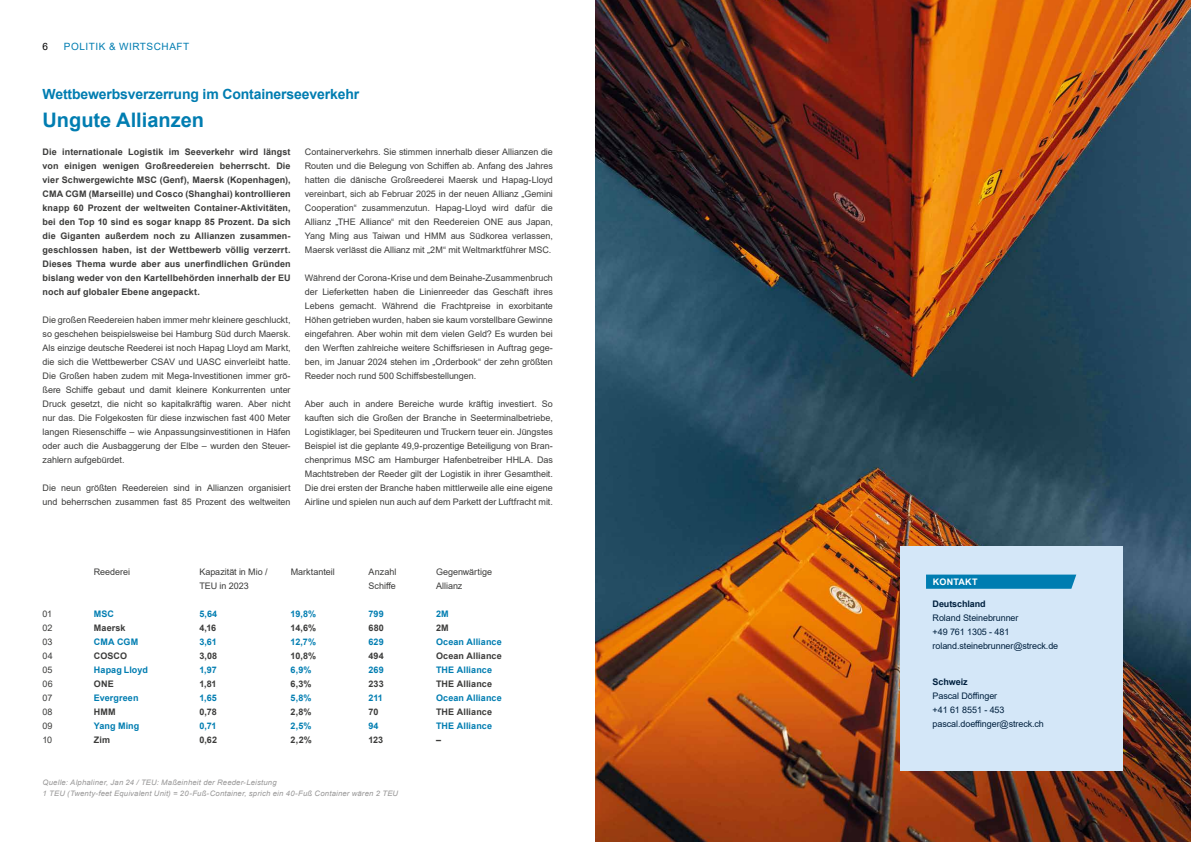
<style>
.page{position:relative;width:1191px;height:842px;background:#fff}
.page>*{position:absolute;margin:0;border:0;box-sizing:border-box;transform-origin:0 0}
.t1{font:700 20px "Arial";color:#007db1}
.t2{font:700 14px "Arial";letter-spacing:-.01em;color:#007db1}
.t3{font:10px "Arial";letter-spacing:.055em;color:#007db1}
.t4{font:10px "Arial";color:#000}
.t5{font:9px/14px "Arial";letter-spacing:-.005em;color:#3c3c3b;text-align:justify}
.t6{font:700 9px/14px "Arial";letter-spacing:.015em;color:#3c3c3b;text-align:justify}
.t7{font:700 9px "Arial";letter-spacing:.015em;color:#007db1}
.t8{font:9px/14px "Arial";letter-spacing:-.01em;color:#00203e}
.t9{font:700 9px "Arial";letter-spacing:-.01em;color:#00203e}
.t10{font:700 9px "Arial";letter-spacing:.025em;color:#fff}
.t11{font:italic 7.5px/11px "Arial";letter-spacing:.025em;color:#989797}
</style>
<div class="page">
<img style="left:595px;top:0;width:596px;height:842px">
<div style="left:900px;top:547px;width:222px;height:224px;background:#d4e7f8"></div>
<svg style="left:926px;top:575px;width:150px;height:14px;background:#0680b3"></svg>
<p class="t4" style="left:43px;top:39px;width:7px">6</p>
<p class="t3" style="left:64px;top:39px;width:127px">POLITIK &amp; WIRTSCHAFT</p>
<h2 class="t2" style="left:43px;top:84px;width:318px">Wettbewerbsverzerrung im Containerseeverkehr</h2>
<h1 class="t1" style="left:43px;top:105px;width:163px">Ungute Allianzen</h1>
<p class="t6" style="left:43px;top:144px;width:250px">Die internationale Logistik im Seeverkehr wird längst von einigen wenigen Großreedereien beherrscht. Die vier Schwergewichte MSC (Genf), Maersk (Kopenhagen), CMA CGM (Marseille) und Cosco (Shanghai) kontrollieren knapp 60 Prozent der weltweiten Container-Aktivitäten, bei den Top 10 sind es sogar knapp 85 Prozent. Da sich die Giganten außerdem noch zu Allianzen zusammen&shy;geschlossen haben, ist der Wettbewerb völlig verzerrt.<br>Dieses Thema wurde aber aus unerfindlichen Gründen bislang weder von den Kartellbehörden innerhalb der EU noch auf globaler Ebene angepackt.</p>
<p class="t5" style="left:43px;top:312px;width:250px">Die großen Reedereien haben immer mehr kleinere geschluckt, so geschehen beispielsweise bei Hamburg Süd durch Maersk.<br>Als einzige deutsche Reederei ist noch Hapag Lloyd am Markt, die sich die Wettbewerber CSAV und UASC einverleibt hatte.<br>Die Großen haben zudem mit Mega-Investitionen immer grö&shy;ßere Schiffe gebaut und damit kleinere Konkurrenten unter Druck gesetzt, die nicht so kapitalkräftig waren. Aber nicht nur das. Die Folgekosten für diese inzwischen fast 400 Meter langen Riesenschiffe – wie Anpassungsinvestitionen in Häfen oder auch die Ausbaggerung der Elbe – wurden den Steuer&shy;zahlern aufgebürdet.</p>
<p class="t5" style="left:43px;top:480px;width:250px">Die neun größten Reedereien sind in Allianzen organisiert und beherrschen zusammen fast 85 Prozent des weltweiten</p>
<p class="t5" style="left:305px;top:144px;width:250px">Containerverkehrs. Sie stimmen innerhalb dieser Allianzen die Routen und die Belegung von Schiffen ab. Anfang des Jahres hatten die dänische Großreederei Maersk und Hapag-Lloyd vereinbart, sich ab Februar 2025 in der neuen Allianz „Gemini Cooperation“ zusammenzutun. Hapag-Lloyd wird dafür die Allianz „THE Alliance“ mit den Reedereien ONE aus Japan, Yang Ming aus Taiwan und HMM aus Südkorea verlassen, Maersk verlässt die Allianz mit „2M“ mit Weltmarktführer MSC.</p>
<p class="t5" style="left:305px;top:270px;width:250px">Während der Corona-Krise und dem Beinahe-Zusammenbruch der Lieferketten haben die Linienreeder das Geschäft ihres Lebens gemacht. Während die Frachtpreise in exorbitante Höhen getrieben wurden, haben sie kaum vorstellbare Gewinne eingefahren. Aber wohin mit dem vielen Geld? Es wurden bei den Werften zahlreiche weitere Schiffsriesen in Auftrag gege&shy;ben, im Januar 2024 stehen im „Orderbook“ der zehn größten Reeder noch rund 500 Schiffsbestellungen.</p>
<p class="t5" style="left:305px;top:396px;width:250px">Aber auch in andere Bereiche wurde kräftig investiert. So kauften sich die Großen der Branche in Seeterminalbetriebe, Logistiklager, bei Spediteuren und Truckern teuer ein. Jüngstes Beispiel ist die geplante 49,9-prozentige Beteiligung von Bran&shy;chenprimus MSC am Hamburger Hafenbetreiber HHLA. Das Machtstreben der Reeder gilt der Logistik in ihrer Gesamtheit.<br>Die drei ersten der Branche haben mittlerweile alle eine eigene Airline und spielen nun auch auf dem Parkett der Luftfracht mit.</p>
<p class="t5" style="left:94px;top:564px;width:38px">Reederei</p>
<p class="t5" style="left:43px;top:606px;width:12px">01<br>02<br>03<br>04<br>05<br>06<br>07<br>08<br>09<br>10</p>
<p class="t7" style="left:94px;top:607px;width:22px">MSC</p>
<p class="t6" style="left:94px;top:621px;width:33px">Maersk</p>
<p class="t7" style="left:94px;top:635px;width:46px">CMA CGM</p>
<p class="t6" style="left:94px;top:649px;width:35px">COSCO</p>
<p class="t7" style="left:94px;top:663px;width:55px">Hapag Lloyd</p>
<p class="t6" style="left:94px;top:677px;width:21px">ONE</p>
<p class="t7" style="left:94px;top:691px;width:46px">Evergreen</p>
<p class="t6" style="left:94px;top:705px;width:23px">HMM</p>
<p class="t7" style="left:94px;top:719px;width:47px">Yang Ming</p>
<p class="t6" style="left:94px;top:733px;width:18px">Zim</p>
<p class="t5" style="left:199px;top:565px;width:70px">Kapazität in Mio /<br>TEU in 2023</p>
<p class="t5" style="left:291px;top:565px;width:46px">Marktanteil</p>
<p class="t5" style="left:368px;top:565px;width:30px">Anzahl<br>Schiffe</p>
<p class="t5" style="left:436px;top:565px;width:57px">Gegenwärtige<br>Allianz</p>
<p class="t10" style="left:932px;top:575px;width:46px">KONTAKT</p>
<p class="t9" style="left:932px;top:597px;width:55px">Deutschland</p>
<p class="t8" style="left:932px;top:611px;width:127px">Roland Steinebrunner<br>+49 761 1305 - 481 roland.steinebrunner@streck.de</p>
<p class="t9" style="left:932px;top:675px;width:36px">Schweiz</p>
<p class="t8" style="left:932px;top:689px;width:113px">Pascal Döffinger<br>+41 61 8551 - 453 pascal.doeffinger@streck.ch</p>
<p class="t7" style="left:291px;top:607px;width:27px">19,8%</p>
<p class="t6" style="left:291px;top:621px;width:27px">14,6%</p>
<p class="t7" style="left:291px;top:635px;width:27px">12,7%</p>
<p class="t6" style="left:291px;top:649px;width:27px">10,8%</p>
<p class="t7" style="left:291px;top:663px;width:22px">6,9%</p>
<p class="t6" style="left:291px;top:677px;width:22px">6,3%</p>
<p class="t7" style="left:291px;top:691px;width:22px">5,8%</p>
<p class="t6" style="left:291px;top:705px;width:22px">2,8%</p>
<p class="t7" style="left:291px;top:719px;width:22px">2,5%</p>
<p class="t6" style="left:291px;top:733px;width:23px">2,2%</p>
<p class="t7" style="left:199px;top:607px;width:19px">5,64</p>
<p class="t6" style="left:199px;top:621px;width:18px">4,16</p>
<p class="t7" style="left:199px;top:635px;width:19px">3,61</p>
<p class="t6" style="left:199px;top:649px;width:19px">3,08</p>
<p class="t7" style="left:199px;top:663px;width:19px">1,97</p>
<p class="t6" style="left:199px;top:677px;width:19px">1,81</p>
<p class="t7" style="left:199px;top:691px;width:19px">1,65</p>
<p class="t6" style="left:199px;top:705px;width:19px">0,78</p>
<p class="t7" style="left:199px;top:719px;width:19px">0,71</p>
<p class="t6" style="left:199px;top:733px;width:19px">0,62</p>
<p class="t7" style="left:368px;top:607px;width:17px">799</p>
<p class="t6" style="left:368px;top:621px;width:17px">680</p>
<p class="t7" style="left:368px;top:635px;width:17px">629</p>
<p class="t6" style="left:368px;top:649px;width:17px">494</p>
<p class="t7" style="left:368px;top:663px;width:17px">269</p>
<p class="t6" style="left:368px;top:677px;width:17px">233</p>
<p class="t7" style="left:368px;top:691px;width:16px">211</p>
<p class="t6" style="left:368px;top:705px;width:11px">70</p>
<p class="t7" style="left:368px;top:719px;width:12px">94</p>
<p class="t6" style="left:368px;top:733px;width:16px">123</p>
<p class="t7" style="left:436px;top:607px;width:14px">2M</p>
<p class="t6" style="left:436px;top:621px;width:14px">2M</p>
<p class="t7" style="left:436px;top:635px;width:67px">Ocean Alliance</p>
<p class="t6" style="left:436px;top:649px;width:67px">Ocean Alliance</p>
<p class="t7" style="left:436px;top:663px;width:58px">THE Alliance</p>
<p class="t6" style="left:436px;top:677px;width:58px">THE Alliance</p>
<p class="t7" style="left:436px;top:691px;width:67px">Ocean Alliance</p>
<p class="t6" style="left:436px;top:705px;width:58px">THE Alliance</p>
<p class="t7" style="left:436px;top:719px;width:58px">THE Alliance</p>
<p class="t6" style="left:436px;top:733px;width:7px">–</p>
<p class="t11" style="left:43px;top:776px;width:357px">Quelle: Alphaliner, Jan 24 / TEU: Maßeinheit der Reeder-Leistung<br>1 TEU (Twenty-feet Equivalent Unit) = 20-Fuß-Container, sprich ein 40-Fuß Container wären 2 TEU</p>
</div>
